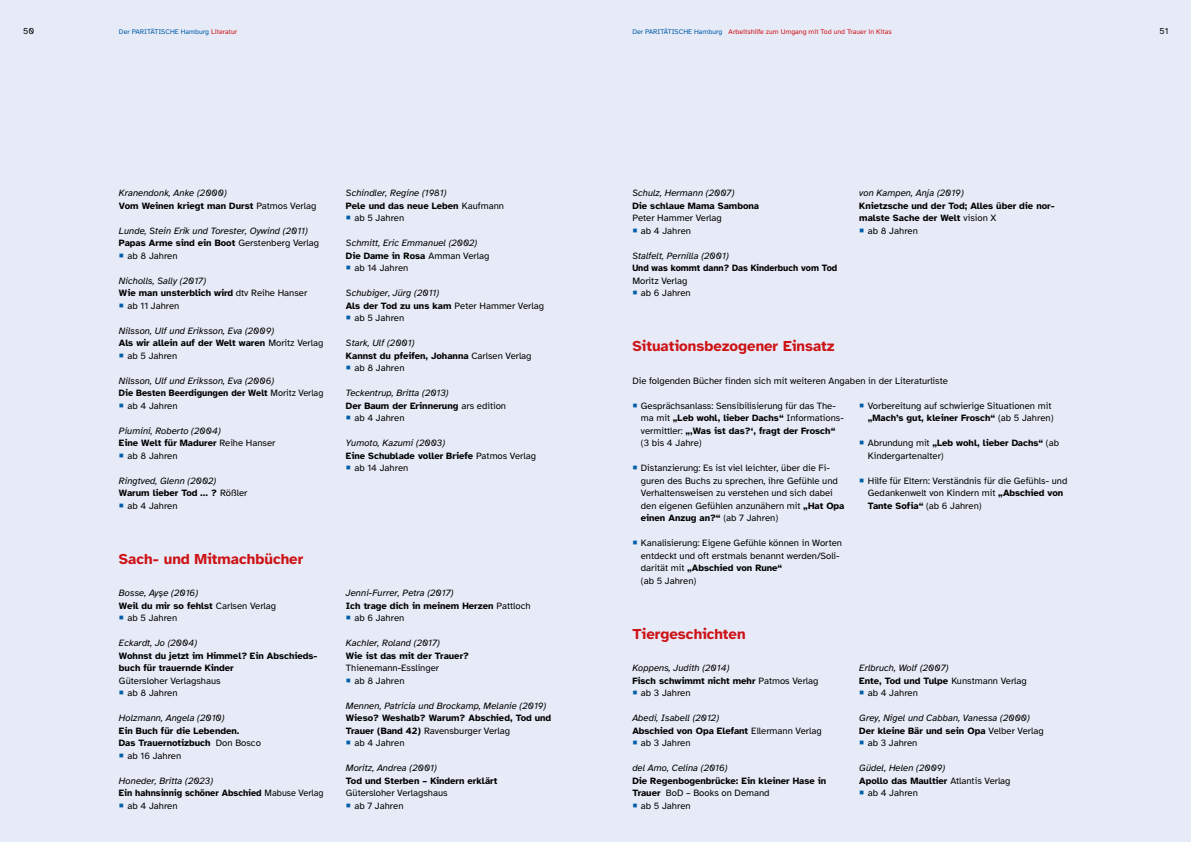
<style>
.page{position:relative;width:1191px;height:842px;background:#e7ebf7}
.page>*{position:absolute;margin:0;border:0;box-sizing:border-box;transform-origin:0 0}
.t1{font:700 15px "Atkinson Hyperlegible";color:#cd1316}
.t2{font:9.5px/12.5px "Atkinson Hyperlegible";color:#000}
.t3{font:700 9.5px/12.5px "Atkinson Hyperlegible";color:#000}
.t4{font:italic 9.5px "Atkinson Hyperlegible";color:#000}
.t5{font:700 9.5px "Atkinson Hyperlegible";color:#000;scale:.96 1}
.t6{font:700 9.5px "Atkinson Hyperlegible";color:#000;scale:.95 1}
.t7{font:9px "Atkinson Hyperlegible";color:#000}
.t8{font:7px "Atkinson Hyperlegible";color:#cd1316}
.t9{font:7px "Atkinson Hyperlegible";color:#005da9}
.s1{color:#cd1316}
.s2{color:#005da9}
.s3{font-weight:400;font-style:italic}
.s4{font-weight:400}
.s5{font-weight:700}
</style>
<div class="page">
<p class="t7" style="left:23px;top:26px;width:13px">50</p>
<p class="t9" style="left:119px;top:28px;width:120px">Der PARITÄTISCHE Hamburg <span class="s1">Literatur</span></p>
<p class="t8" style="left:632px;top:28px;width:261px"><span class="s2">Der PARITÄTISCHE Hamburg</span> Arbeitshilfe zum Umgang mit Tod und Trauer in Kitas</p>
<p class="t7" style="left:1159px;top:26px;width:10px">51</p>
<p class="t3" style="left:119px;top:187px;width:199px"><span class="s3">Kranendonk, Anke (2000)<br></span>Vom Weinen kriegt man Durst <span class="s4">Patmos Verlag</span></p>
<p class="t4" style="left:119px;top:225px;width:190px">Lunde, Stein Erik und Torester, Oywind (2011)</p>
<p class="t3" style="left:119px;top:237px;width:202px">Papas Arme sind ein Boot <span class="s4">Gerstenberg Verlag</span></p>
<p class="t2" style="left:127px;top:250px;width:52px">ab 8 Jahren</p>
<p class="t4" style="left:119px;top:275px;width:89px">Nicholls, Sally (2017)</p>
<p class="t3" style="left:119px;top:287px;width:190px">Wie man unsterblich wird <span class="s4">dtv Reihe Hanser</span></p>
<p class="t2" style="left:127px;top:300px;width:53px">ab 11 Jahren</p>
<p class="t4" style="left:119px;top:325px;width:157px">Nilsson, Ulf und Eriksson, Eva (2009)</p>
<p class="t3" style="left:119px;top:337px;width:206px">Als wir allein auf der Welt waren <span class="s4">Moritz Verlag</span></p>
<p class="t2" style="left:127px;top:350px;width:51px">ab 5 Jahren</p>
<p class="t4" style="left:119px;top:375px;width:157px">Nilsson, Ulf und Eriksson, Eva (2006)</p>
<p class="t5" style="left:119px;top:388px;width:214px">Die Besten Beerdigungen der Welt <span class="s4">Moritz Verlag</span></p>
<p class="t2" style="left:127px;top:399px;width:52px">ab 4 Jahren</p>
<p class="t4" style="left:119px;top:425px;width:103px">Piumini, Roberto (2004)</p>
<p class="t3" style="left:119px;top:437px;width:158px">Eine Welt für Madurer <span class="s4">Reihe Hanser</span></p>
<p class="t2" style="left:127px;top:450px;width:52px">ab 8 Jahren</p>
<p class="t4" style="left:119px;top:475px;width:99px">Ringtved, Glenn (2002)</p>
<p class="t3" style="left:119px;top:487px;width:130px">Warum lieber Tod ... ? <span class="s4">Rößler</span></p>
<p class="t2" style="left:127px;top:500px;width:52px">ab 4 Jahren</p>
<h1 class="t1" style="left:119px;top:550px;width:186px">Sach- und Mitmachbücher</h1>
<p class="t4" style="left:119px;top:588px;width:81px">Bosse, Ayşe (2016)</p>
<p class="t3" style="left:119px;top:599px;width:159px">Weil du mir so fehlst <span class="s4">Carlsen Verlag</span></p>
<p class="t2" style="left:127px;top:612px;width:51px">ab 5 Jahren</p>
<p class="t4" style="left:119px;top:638px;width:80px">Eckardt, Jo (2004)</p>
<p class="t3" style="left:119px;top:649px;width:200px">Wohnst du jetzt im Himmel? Ein Abschieds&shy;buch für trauernde Kinder</p>
<p class="t2" style="left:127px;top:675px;width:95px;text-indent:-9px">Gütersloher Verlagshaus ab 8 Jahren</p>
<p class="t4" style="left:119px;top:713px;width:107px">Holzmann, Angela (2010)</p>
<p class="t3" style="left:119px;top:724px;width:122px">Ein Buch für die Lebenden.</p>
<p class="t3" style="left:119px;top:737px;width:143px">Das Trauernotizbuch <span class="s4">Don Bosco</span></p>
<p class="t2" style="left:127px;top:750px;width:55px">ab 16 Jahren</p>
<p class="t4" style="left:119px;top:775px;width:96px">Honeder, Britta (2023)</p>
<p class="t5" style="left:119px;top:788px;width:215px">Ein hahnsinnig schöner Abschied <span class="s4">Mabuse Verlag</span></p>
<p class="t2" style="left:127px;top:799px;width:52px">ab 4 Jahren</p>
<p class="t4" style="left:346px;top:188px;width:102px">Schindler, Regine (1981)</p>
<p class="t3" style="left:346px;top:199px;width:160px">Pele und das neue Leben <span class="s4">Kaufmann</span></p>
<p class="t2" style="left:354px;top:212px;width:51px">ab 5 Jahren</p>
<p class="t4" style="left:346px;top:238px;width:133px">Schmitt, Eric Emmanuel (2002)</p>
<p class="t3" style="left:346px;top:249px;width:145px">Die Dame in Rosa <span class="s4">Amman Verlag</span></p>
<p class="t2" style="left:354px;top:262px;width:55px">ab 14 Jahren</p>
<p class="t4" style="left:346px;top:288px;width:95px">Schubiger, Jürg (2011)</p>
<p class="t3" style="left:346px;top:299px;width:200px">Als der Tod zu uns kam <span class="s4">Peter Hammer Verlag</span></p>
<p class="t2" style="left:354px;top:312px;width:51px">ab 5 Jahren</p>
<p class="t4" style="left:346px;top:338px;width:70px">Stark, Ulf (2001)</p>
<p class="t3" style="left:346px;top:349px;width:187px">Kannst du pfeifen, Johanna <span class="s4">Carlsen Verlag</span></p>
<p class="t2" style="left:354px;top:362px;width:52px">ab 8 Jahren</p>
<p class="t4" style="left:346px;top:388px;width:104px">Teckentrup, Britta (2013)</p>
<p class="t3" style="left:346px;top:399px;width:162px">Der Baum der Erinnerung <span class="s4">ars edition</span></p>
<p class="t2" style="left:354px;top:412px;width:52px">ab 4 Jahren</p>
<p class="t4" style="left:346px;top:438px;width:101px">Yumoto, Kazumi (2003)</p>
<p class="t3" style="left:346px;top:449px;width:192px">Eine Schublade voller Briefe <span class="s4">Patmos Verlag</span></p>
<p class="t2" style="left:354px;top:462px;width:55px">ab 14 Jahren</p>
<p class="t4" style="left:346px;top:588px;width:109px">Jenni-Furrer, Petra (2017)</p>
<p class="t3" style="left:346px;top:599px;width:186px">Ich trage dich in meinem Herzen <span class="s4">Pattloch</span></p>
<p class="t2" style="left:354px;top:612px;width:51px">ab 6 Jahren</p>
<p class="t4" style="left:346px;top:638px;width:96px">Kachler, Roland (2017)</p>
<p class="t3" style="left:346px;top:649px;width:125px">Wie ist das mit der Trauer?</p>
<p class="t2" style="left:354px;top:662px;width:86px;text-indent:-9px">Thienemann-Esslinger ab 8 Jahren</p>
<p class="t4" style="left:346px;top:700px;width:202px">Mennen, Patricia und Brockamp, Melanie (2019)</p>
<p class="t3" style="left:346px;top:712px;width:207px">Wieso? Weshalb? Warum? Abschied, Tod und</p>
<p class="t2" style="left:346px;top:725px;width:166px"><span class="s5">Trauer (Band 42)</span> Ravensburger Verlag</p>
<p class="t2" style="left:354px;top:737px;width:52px">ab 4 Jahren</p>
<p class="t4" style="left:346px;top:763px;width:93px">Moritz, Andrea (2001)</p>
<p class="t3" style="left:346px;top:774px;width:153px">Tod und Sterben – Kindern erklärt</p>
<p class="t2" style="left:354px;top:787px;width:95px;text-indent:-9px">Gütersloher Verlagshaus ab 7 Jahren</p>
<p class="t4" style="left:632px;top:188px;width:104px">Schulz, Hermann (2007)</p>
<p class="t3" style="left:632px;top:199px;width:128px">Die schlaue Mama Sambona</p>
<p class="t2" style="left:641px;top:212px;width:82px;text-indent:-9px">Peter Hammer Verlag ab 4 Jahren</p>
<p class="t4" style="left:632px;top:250px;width:98px">Stalfelt, Pernilla (2001)</p>
<p class="t6" style="left:632px;top:263px;width:217px">Und was kommt dann? Das Kinderbuch vom Tod</p>
<p class="t2" style="left:641px;top:274px;width:51px;text-indent:-9px">Moritz Verlag ab 6 Jahren</p>
<p class="t4" style="left:859px;top:188px;width:106px">von Kampen, Anja (2019)</p>
<p class="t3" style="left:859px;top:199px;width:197px">Knietzsche und der Tod; Alles über die nor-</p>
<p class="t3" style="left:859px;top:212px;width:139px">malste Sache der Welt <span class="s4">vision X</span></p>
<p class="t2" style="left:867px;top:225px;width:52px">ab 8 Jahren</p>
<h1 class="t1" style="left:632px;top:338px;width:204px">Situationsbezogener Einsatz</h1>
<p class="t2" style="left:632px;top:374px;width:317px">Die folgenden Bücher finden sich mit weiteren Angaben in der Literaturliste</p>
<p class="t2" style="left:641px;top:399px;width:204px">Gesprächsanlass: Sensibilisierung für das The&shy;ma mit <span class="s5">„Leb wohl, lieber Dachs“</span> Informations&shy;vermittler: <span class="s5">„‚Was ist das?‘, fragt der Frosch“ </span>(3 bis 4 Jahre)</p>
<p class="t2" style="left:641px;top:462px;width:205px">Distanzierung: Es ist viel leichter, über die Fi&shy;guren des Buchs zu sprechen, ihre Gefühle und Verhaltensweisen zu verstehen und sich dabei den eigenen Gefühlen anzunähern mit <span class="s5">„Hat Opa einen Anzug an?“</span> (ab 7 Jahren)</p>
<p class="t2" style="left:641px;top:537px;width:203px">Kanalisierung: Eigene Gefühle können in Worten entdeckt und oft erstmals benannt werden/Soli&shy;darität mit <span class="s5">„Abschied von Rune“<br></span>(ab 5 Jahren)</p>
<p class="t2" style="left:867px;top:400px;width:187px">Vorbereitung auf schwierige Situationen mit <span class="s5">„Mach’s gut, kleiner Frosch“</span> (ab 5 Jahren)</p>
<p class="t2" style="left:867px;top:437px;width:193px">Abrundung mit <span class="s5">„Leb wohl, lieber Dachs“</span> (ab<br>Kindergartenalter)</p>
<p class="t2" style="left:867px;top:475px;width:201px">Hilfe für Eltern: Verständnis für die Gefühls- und<br>Gedankenwelt von Kindern mit <span class="s5">„Abschied von<br>Tante Sofia“</span> (ab 6 Jahren)</p>
<h1 class="t1" style="left:632px;top:625px;width:115px">Tiergeschichten</h1>
<p class="t4" style="left:632px;top:663px;width:99px">Koppens, Judith (2014)</p>
<p class="t3" style="left:632px;top:674px;width:188px">Fisch schwimmt nicht mehr <span class="s4">Patmos Verlag</span></p>
<p class="t2" style="left:641px;top:687px;width:51px">ab 3 Jahren</p>
<p class="t4" style="left:632px;top:713px;width:88px">Abedi, Isabell (2012)</p>
<p class="t3" style="left:632px;top:724px;width:191px">Abschied von Opa Elefant <span class="s4">Ellermann Verlag</span></p>
<p class="t2" style="left:641px;top:737px;width:51px">ab 3 Jahren</p>
<p class="t4" style="left:632px;top:763px;width:97px">del Amo, Celina (2016)</p>
<p class="t3" style="left:632px;top:774px;width:195px">Die Regenbogenbrücke: Ein kleiner Hase in</p>
<p class="t2" style="left:632px;top:787px;width:139px"><span class="s5">Trauer</span> BoD – Books on Demand</p>
<p class="t2" style="left:641px;top:800px;width:51px">ab 5 Jahren</p>
<p class="t4" style="left:859px;top:663px;width:91px">Erlbruch, Wolf (2007)</p>
<p class="t3" style="left:859px;top:674px;width:169px">Ente, Tod und Tulpe <span class="s4">Kunstmann Verlag</span></p>
<p class="t2" style="left:867px;top:687px;width:52px">ab 4 Jahren</p>
<p class="t4" style="left:859px;top:713px;width:172px">Grey, Nigel und Cabban, Vanessa (2000)</p>
<p class="t3" style="left:859px;top:724px;width:186px">Der kleine Bär und sein Opa <span class="s4">Velber Verlag</span></p>
<p class="t2" style="left:867px;top:737px;width:51px">ab 3 Jahren</p>
<p class="t4" style="left:859px;top:763px;width:88px">Güdel, Helen (2009)</p>
<p class="t3" style="left:859px;top:774px;width:153px">Apollo das Maultier <span class="s4">Atlantis Verlag</span></p>
<p class="t2" style="left:867px;top:787px;width:52px">ab 4 Jahren</p>
</div>
